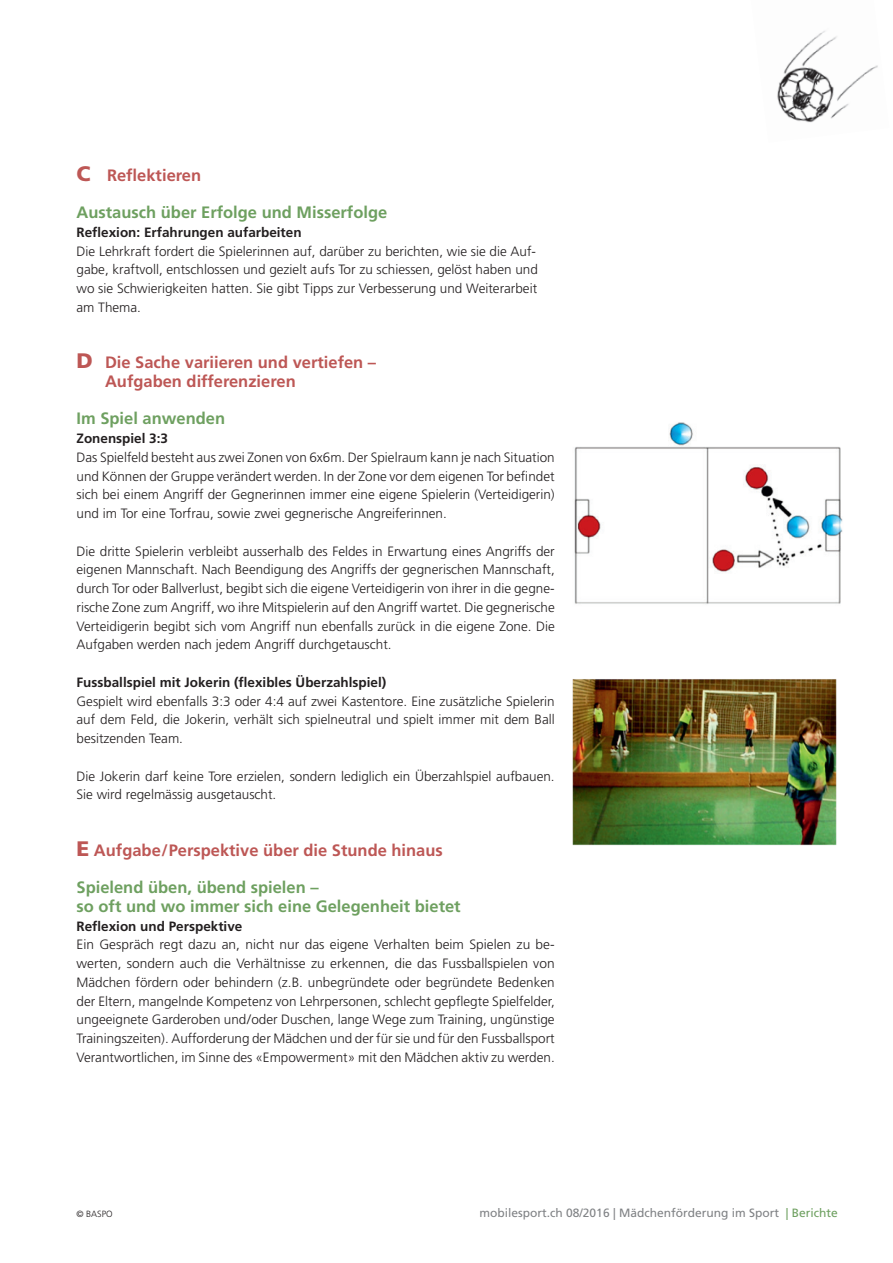
<style>
.page{position:relative;width:893px;height:1263px;background:#fff}
.page>*{position:absolute;margin:0;border:0;box-sizing:border-box;transform-origin:0 0}
.H2_Titel_grün_11pt{font:700 16.5px/18.8px "Frutiger LT";color:#6ea060}
.H2_Titel_grün_11pt-2{font:700 16.5px/18.8px "Frutiger LT";color:#bd5755}
.P_Gundtext_d{font:300 13.5px/18.8px "Frutiger LT";color:#231f20;text-align:justify}
.P_Lead{font:300 13.5px/18.8px "Frutiger LT";color:#231f20}
.P_Lead-2{font:700 13.5px "Frutiger LT";color:#231f20}
.t1{font:12px "Frutiger LT";color:#808285}
.t2{font:300 9px "Frutiger LT";color:#231f20}
.s1{font-weight:900;font-size:21px}
.s2{color:#6ea060}
</style>
<div class="page">
<img style="left:574px;top:422px;width:269px;height:182px">
<img style="left:572px;top:679px;width:265px;height:167px">
<img style="left:777px;top:31px;width:101px;height:92px">
<h2 class="H2_Titel_grün_11pt-2" style="left:77px;top:166px;width:126px"><span class="s1">C</span> Reflektieren</h2>
<h2 class="H2_Titel_grün_11pt" style="left:77px;top:203px;width:312px">Austausch über Erfolge und Misserfolge</h2>
<p class="P_Lead-2" style="left:77px;top:224px;width:227px">Reflexion: Erfahrungen aufarbeiten</p>
<p class="P_Lead" style="left:77px;top:242px;width:463px">Die Lehrkraft fordert die Spielerinnen auf, darüber zu berichten, wie sie die Auf&shy;gabe, kraftvoll, entschlossen und gezielt aufs Tor zu schiessen, gelöst haben und wo sie Schwierigkeiten hatten. Sie gibt Tipps zur Verbesserung und Weiterarbeit am Thema.</p>
<h2 class="H2_Titel_grün_11pt-2" style="left:105px;top:353px;width:273px;text-indent:-28px"><span class="s1">D</span> Die Sache variieren und vertiefen –<br>Aufgaben differenzieren</h2>
<h2 class="H2_Titel_grün_11pt" style="left:77px;top:409px;width:150px">Im Spiel anwenden</h2>
<p class="P_Lead-2" style="left:77px;top:430px;width:93px">Zonenspiel 3:3</p>
<p class="P_Gundtext_d" style="left:77px;top:448px;width:480px">Das Spielfeld besteht aus zwei Zonen von 6x6m. Der Spielraum kann je nach Situation und Können der Gruppe verändert werden. In der Zone vor dem eigenen Tor befindet sich bei einem Angriff der Gegnerinnen immer eine eigene Spielerin (Verteidigerin) und im Tor eine Torfrau, sowie zwei gegnerische Angreiferinnen.</p>
<p class="P_Gundtext_d" style="left:77px;top:542px;width:480px">Die dritte Spielerin verbleibt ausserhalb des Feldes in Erwartung eines Angriffs der eigenen Mannschaft. Nach Beendigung des Angriffs der gegnerischen Mannschaft, durch Tor oder Ballverlust, begibt sich die eigene Verteidigerin von ihrer in die gegne&shy;rische Zone zum Angriff, wo ihre Mitspielerin auf den Angriff wartet. Die gegnerische Verteidigerin begibt sich vom Angriff nun ebenfalls zurück in die eigene Zone. Die Aufgaben werden nach jedem Angriff durchgetauscht.</p>
<p class="P_Lead-2" style="left:77px;top:674px;width:311px">Fussballspiel mit Jokerin (flexibles Überzahlspiel)</p>
<p class="P_Gundtext_d" style="left:77px;top:692px;width:480px">Gespielt wird ebenfalls 3:3 oder 4:4 auf zwei Kastentore. Eine zusätzliche Spielerin auf dem Feld, die Jokerin, verhält sich spielneutral und spielt immer mit dem Ball besitzenden Team.</p>
<p class="P_Gundtext_d" style="left:77px;top:767px;width:480px">Die Jokerin darf keine Tore erzielen, sondern lediglich ein Überzahlspiel aufbauen.<br>Sie wird regelmässig ausgetauscht.</p>
<h2 class="H2_Titel_grün_11pt-2" style="left:77px;top:841px;width:368px"><span class="s1">E</span> Aufgabe/Perspektive über die Stunde hinaus</h2>
<h2 class="H2_Titel_grün_11pt" style="left:77px;top:878px;width:386px">Spielend üben, übend spielen –<br>so oft und wo immer sich eine Gelegenheit bietet</h2>
<p class="P_Lead-2" style="left:77px;top:918px;width:167px">Reflexion und Perspektive</p>
<p class="P_Gundtext_d" style="left:77px;top:935px;width:480px">Ein Gespräch regt dazu an, nicht nur das eigene Verhalten beim Spielen zu be&shy;werten, sondern auch die Verhältnisse zu erkennen, die das Fussballspielen von Mädchen fördern oder behindern (z.B. unbegründete oder begründete Bedenken der Eltern, mangelnde Kompetenz von Lehrpersonen, schlecht gepflegte Spielfelder, ungeeignete Garderoben und/oder Duschen, lange Wege zum Training, ungünstige Trainingszeiten). Aufforderung der Mädchen und der für sie und für den Fussballsport Verantwortlichen, im Sinne des «Empowerment» mit den Mädchen aktiv zu werden.</p>
<p class="t2" style="left:77px;top:1209px;width:38px">© BASPO</p>
<p class="t1" style="left:479px;top:1206px;width:360px">mobilesport.ch 08/2016 | Mädchenförderung im Sport <span class="s2">| Berichte</span></p>
</div>
